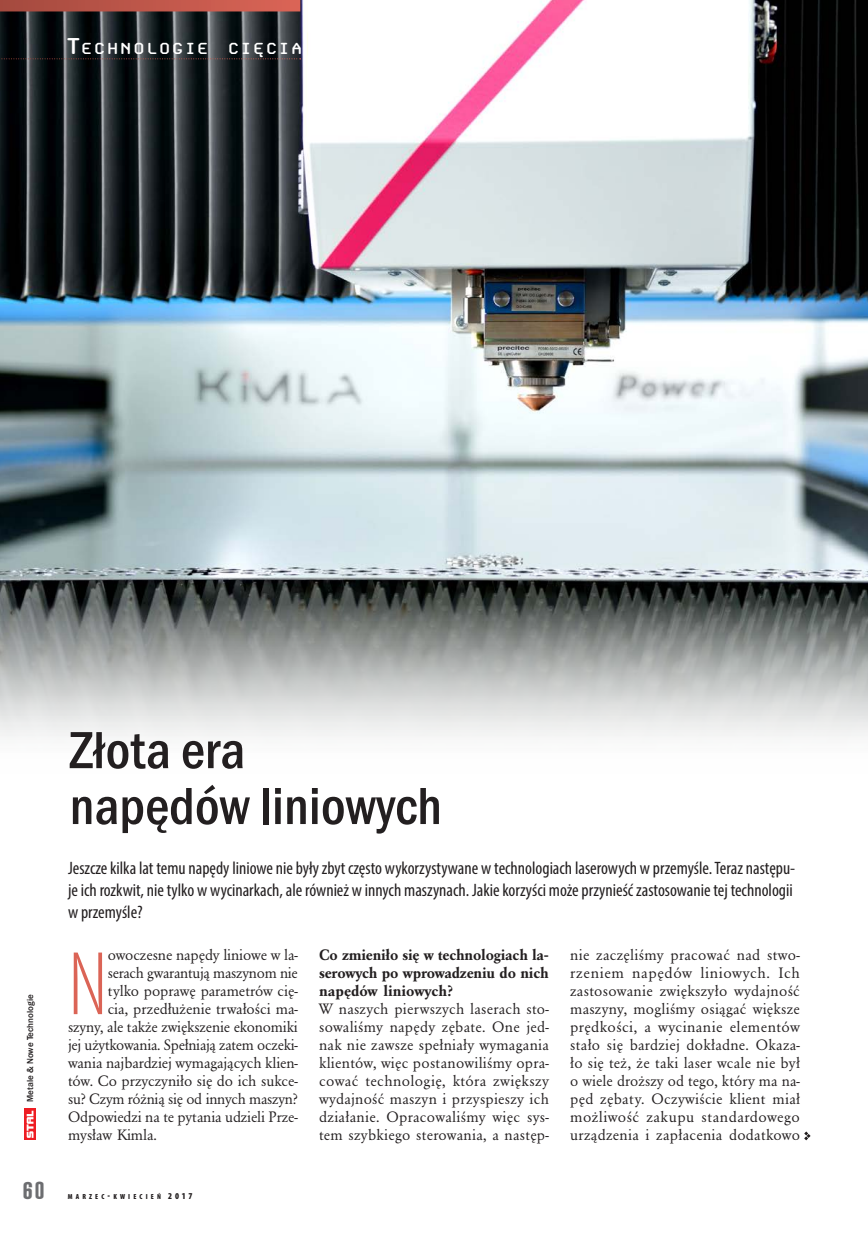
<style>
.page{position:relative;width:868px;height:1234px;background:#fff}
.page>*{position:absolute;margin:0;border:0;box-sizing:border-box;transform-origin:0 0}
.t1{font:300 condensed 91.35px "Myriad Pro";color:#db6456}
.t2{font:54px/55.8px "Franklin Got URWTCE Med Con";color:#231f20}
.t3{font:27px "Coliseum URWTCE Nor";color:#6c6d70;scale:1.25 1}
.t4{font:condensed 18px/21.6px "Myriad Pro";color:#231f20}
.t5{font:16.8px "Synchro No 2 MCE";letter-spacing:.09em;color:#fff}
.t6{font:15.75px/18px "URW Garamond TCE";color:#231f20;text-align:justify}
.t7{font:700 15.75px/18px "URW Garamond TCE";letter-spacing:-.01em;color:#231f20;text-align:justify}
.t8{font:500 9px "Franklin Gothic";color:#231f20}
.t9{font:900 condensed 7.35px "Myriad Pro";letter-spacing:.43em;color:#231f20}
.s1{font-size:24px}
.s2{font-size:10.5px}
.s3{font-size:9px}
</style>
<div class="page">
<img style="left:0;top:0;width:867px;height:737px">
<svg style="left:24px;top:1108px;width:12px;height:31px"></svg>
<svg style="left:27px;top:1110px;width:6px;height:27px"></svg>
<svg style="left:0;top:0;width:300px;height:11px;background:#bf564a"></svg>
<svg style="left:0;top:58px;width:301px;height:1px"></svg>
<svg style="left:804px;top:1131px;width:6px;height:9px"></svg>
<p class="t5" style="left:65px;top:37px;width:238px"><span class="s1">T</span>ECHNOLOGIE CIĘCIA</p>
<p class="t8" style="left:24px;top:1101px;width:109px;rotate:-90deg">Metale &amp; Nowe Technologie</p>
<h2 class="t2" style="left:70px;top:722px;width:374px">Złota era<br>napędów liniowych</h2>
<p class="t4" style="left:68px;top:857px;width:728px">Jeszcze kilka lat temu napędy liniowe nie były zbyt często wykorzystywane w technologiach laserowych w przemyśle. Teraz następu&shy;je ich rozkwit, nie tylko w wycinarkach, ale również w innych maszynach. Jakie korzyści może przynieść zastosowanie tej technologii w przemyśle?</p>
<h1 class="t1" style="left:68px;top:935px;width:41px">N</h1>
<p class="t6" style="left:108px;top:945px;width:191px">owoczesne napędy liniowe w la-</p>
<p class="t7" style="left:319px;top:945px;width:231px">Co zmieniło się w technologiach la&shy;serowych po wprowadzeniu do nich napędów liniowych?</p>
<p class="t6" style="left:319px;top:999px;width:231px">W naszych pierwszych laserach sto&shy;sowaliśmy napędy zębate. One jed&shy;nak nie zawsze spełniały wymagania klientów, więc postanowiliśmy opra&shy;cować technologię, która zwiększy wydajność maszyn i przyspieszy ich działanie. Opracowaliśmy więc sys&shy;tem szybkiego sterowania, a następ-</p>
<p class="t6" style="left:570px;top:945px;width:231px">nie zaczęliśmy pracować nad stwo&shy;rzeniem napędów liniowych. Ich zastosowanie zwiększyło wydajność maszyny, mogliśmy osiągać większe prędkości, a wycinanie elementów stało się bardziej dokładne. Okaza&shy;ło się też, że taki laser wcale nie był o wiele droższy od tego, który ma na&shy;pęd zębaty. Oczywiście klient miał możliwość zakupu standardowego urządzenia i zapłacenia dodatkowo</p>
<p class="t6" style="left:108px;top:963px;width:191px">serach gwarantują maszynom nie</p>
<p class="t6" style="left:108px;top:981px;width:191px">tylko poprawę parametrów cię-</p>
<p class="t6" style="left:108px;top:999px;width:191px">cia, przedłużenie trwałości ma-</p>
<p class="t6" style="left:68px;top:1017px;width:231px">szyny, ale także zwiększenie ekonomiki</p>
<p class="t6" style="left:68px;top:1035px;width:231px">jej użytkowania. Spełniają zatem oczeki-</p>
<p class="t6" style="left:68px;top:1053px;width:231px">wania najbardziej wymagających klien-</p>
<p class="t6" style="left:68px;top:1071px;width:231px">tów. Co przyczyniło się do ich sukce-</p>
<p class="t6" style="left:68px;top:1089px;width:231px">su? Czym różnią się od innych maszyn?</p>
<p class="t6" style="left:68px;top:1107px;width:231px">Odpowiedzi na te pytania udzieli Prze-</p>
<p class="t6" style="left:68px;top:1125px;width:90px">mysław Kimla.</p>
<h3 class="t3" style="left:22px;top:1174px;width:20px">60</h3>
<p class="t9" style="left:68px;top:1192px;width:126px">MARZEC<span class="s2">-</span>KWIECIEŃ <span class="s3">2017</span></p>
</div>
